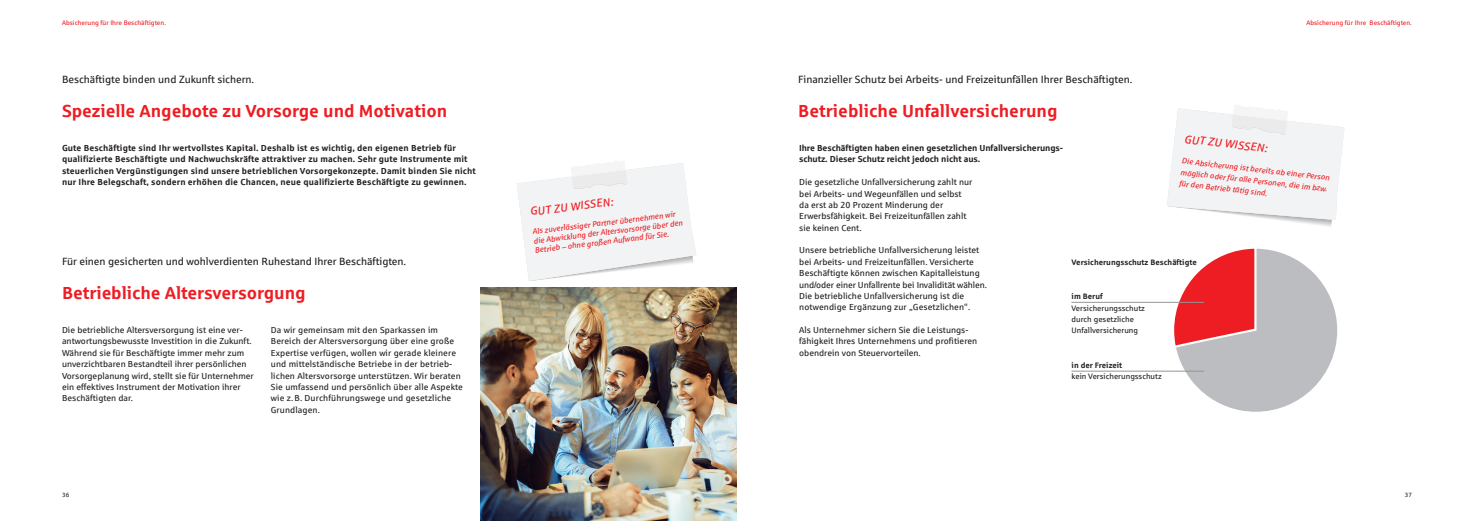
<style>
.page{position:relative;width:1474px;height:521px;background:#fff}
.page>*{position:absolute;margin:0;border:0;box-sizing:border-box;transform-origin:0 0}
.Headline_Titel{font:700 17.5px "Sparkasse Rg";letter-spacing:-.005em;color:#ee1d23}
.t1{font:italic 11.38px "Sparkasse Rg";color:#ee1d23}
.Overline{font:10.5px "Sparkasse Rg";letter-spacing:-.005em;color:#231f20}
.t2{font:8.75px/11.4px "Sparkasse Rg";color:#231f20}
.t3{font:700 8.75px/11.4px "Sparkasse Rg";letter-spacing:.01em;color:#231f20}
.t4{font:700 8.75px "Sparkasse Rg";letter-spacing:-.01em;color:#231f20}
.t5{font:italic 7.88px/9.5px "Sparkasse Rg";color:#ee1d23}
.t6{font:7.88px "Sparkasse Rg";color:#231f20}
.t7{font:700 7.88px "Sparkasse Rg";color:#231f20}
.t8{font:6.56px "Sparkasse Rg";color:#ee1d23}
.t9{font:6.12px "Sparkasse Rg";color:#231f20}
</style>
<div class="page">
<svg style="left:1171px;top:248px;width:167px;height:164px"></svg>
<hr style="left:1071px;top:302px;width:133px;height:1px;background:#939598">
<hr style="left:1071px;top:371px;width:133px;height:1px;background:#939598">
<img style="left:480px;top:287px;width:257px;height:234px">
<svg style="left:517px;top:163px;width:179px;height:118px"></svg>
<svg style="left:1167px;top:108px;width:177px;height:119px"></svg>
<p class="t8" style="left:62px;top:18px;width:105px">Absicherung für Ihre Beschäftigten.</p>
<p class="t8" style="left:1306px;top:18px;width:107px">Absicherung für Ihre Beschäftigten.</p>
<p class="Overline" style="left:62px;top:73px;width:194px">Beschäftigte binden und Zukunft sichern.</p>
<p class="Headline_Titel" style="left:62px;top:100px;width:386px">Spezielle Angebote zu Vorsorge und Motivation</p>
<p class="Overline" style="left:798px;top:73px;width:336px">Finanzieller Schutz bei Arbeits- und Freizeitunfällen Ihrer Beschäftigten.</p>
<p class="Headline_Titel" style="left:798px;top:100px;width:261px">Betriebliche Unfallversicherung</p>
<p class="t3" style="left:62px;top:142px;width:415px">Gute Beschäftigte sind Ihr wertvollstes Kapital. Deshalb ist es wichtig, den eigenen Betrieb für qualifizierte Beschäftigte und Nachwuchskräfte attraktiver zu machen. Sehr gute Instrumente mit steuerlichen Vergünstigungen sind unsere betrieblichen Vorsorgekonzepte. Damit binden Sie nicht nur Ihre Belegschaft, sondern erhöhen die Chancen, neue qualifizierte Beschäftigte zu gewinnen.</p>
<p class="t4" style="left:799px;top:142px;width:266px">Ihre Beschäftigten haben einen gesetzlichen Unfallversicherungs-</p>
<p class="t4" style="left:799px;top:154px;width:183px">schutz. Dieser Schutz reicht jedoch nicht aus.</p>
<p class="t2" style="left:799px;top:176px;width:175px">Die gesetzliche Unfallversicherung zahlt nur</p>
<p class="t2" style="left:799px;top:187px;width:169px">bei Arbeits- und Wegeunfällen und selbst da erst ab 20 Prozent Minderung der Erwerbsfähigkeit. Bei Freizeitunfällen zahlt sie keinen Cent.</p>
<p class="t2" style="left:799px;top:244px;width:189px">Unsere betriebliche Unfallversicherung leistet bei Arbeits- und Freizeitunfällen. Versicherte Beschäftigte können zwischen Kapitalleistung und/oder einer Unfallrente bei Invalidität wählen.<br>Die betriebliche Unfallversicherung ist die notwendige Ergänzung zur „Gesetzlichen“.</p>
<p class="t2" style="left:799px;top:324px;width:179px">Als Unternehmer sichern Sie die Leistungs&shy;fähigkeit Ihres Unternehmens und profitieren obendrein von Steuervorteilen.</p>
<p class="t1" style="left:529px;top:205px;width:85px;rotate:-7deg">GUT ZU WISSEN:</p>
<p class="t5" style="left:532px;top:227px;width:152px;rotate:-7deg">Als zuverlässiger Partner übernehmen wir die Abwicklung der Altersvorsorge über den<br>Betrieb – ohne großen Aufwand für Sie.</p>
<p class="Overline" style="left:62px;top:255px;width:346px">Für einen gesicherten und wohlverdienten Ruhestand Ihrer Beschäftigten.</p>
<p class="Headline_Titel" style="left:62px;top:282px;width:245px">Betriebliche Altersversorgung</p>
<p class="t2" style="left:62px;top:324px;width:193px">Die betriebliche Altersversorgung ist eine ver&shy;antwortungsbewusste Investition in die Zukunft.<br>Während sie für Beschäftigte immer mehr zum unverzichtbaren Bestandteil ihrer persönlichen Vorsorgeplanung wird, stellt sie für Unternehmer ein effektives Instrument der Motivation ihrer Beschäftigten dar.</p>
<p class="t2" style="left:271px;top:324px;width:194px">Da wir gemeinsam mit den Sparkassen im Bereich der Altersversorgung über eine große Expertise verfügen, wollen wir gerade kleinere und mittelständische Betriebe in der betrieb&shy;lichen Altersvorsorge unterstützen. Wir beraten Sie umfassend und persönlich über alle Aspekte wie z.B. Durchführungswege und gesetzliche Grundlagen.</p>
<p class="t1" style="left:1184px;top:132px;width:85px;rotate:6deg">GUT ZU WISSEN:</p>
<p class="t5" style="left:1182px;top:156px;width:150px;line-height:11.2px;rotate:6deg">Die Absicherung ist bereits ab einer Person möglich oder für alle Personen, die im bzw. für den Betrieb tätig sind.</p>
<p class="t7" style="left:1071px;top:257px;width:127px">Versicherungsschutz Beschäftigte</p>
<p class="t7" style="left:1071px;top:291px;width:33px">im Beruf</p>
<p class="t6" style="left:1071px;top:303px;width:75px">Versicherungsschutz</p>
<p class="t6" style="left:1071px;top:314px;width:64px">durch gesetzliche</p>
<p class="t6" style="left:1071px;top:326px;width:68px">Unfallversicherung</p>
<p class="t7" style="left:1071px;top:360px;width:52px">in der Freizeit</p>
<p class="t6" style="left:1071px;top:371px;width:92px">kein Versicherungsschutz</p>
<p class="t9" style="left:62px;top:491px;width:9px">36</p>
<p class="t9" style="left:1404px;top:491px;width:9px">37</p>
</div>
